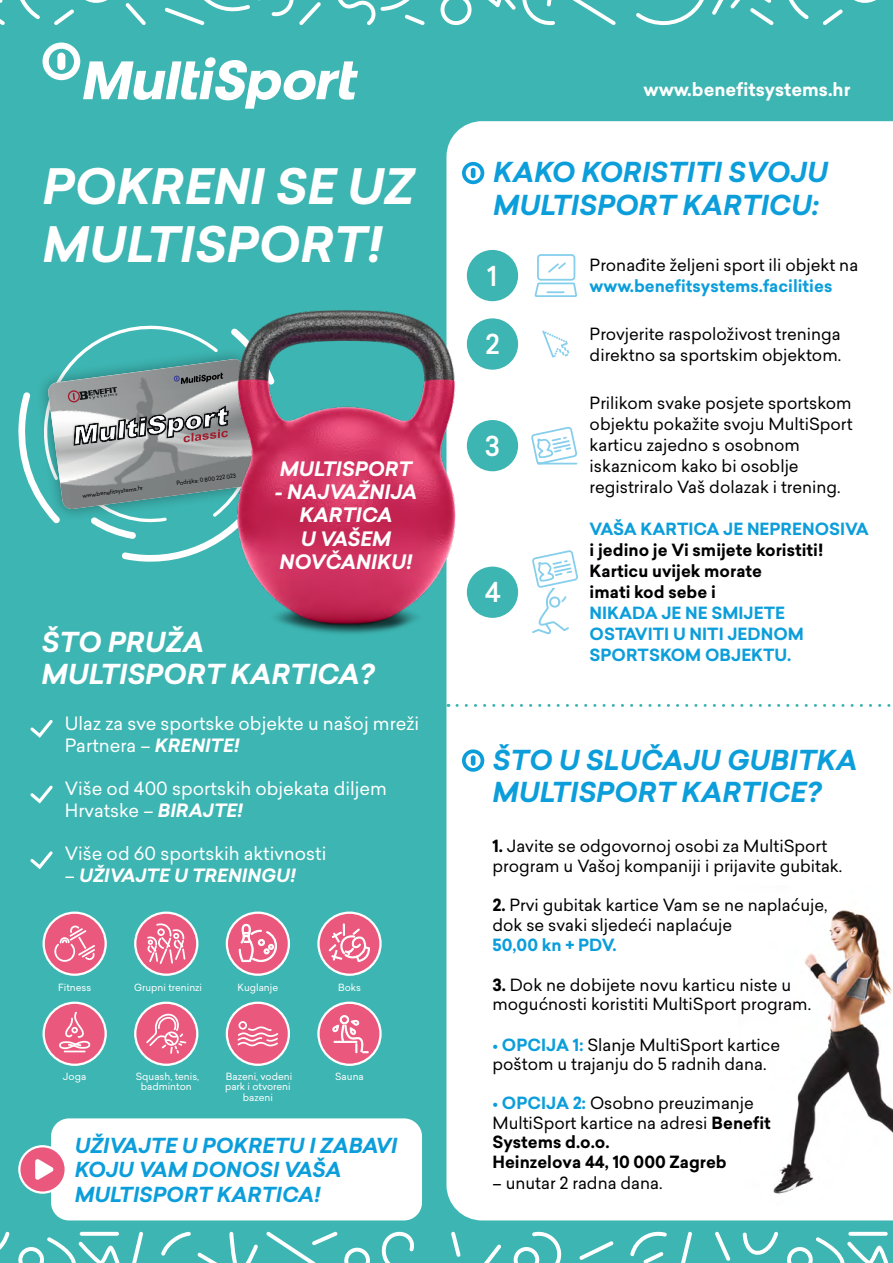
<style>
.page{position:relative;width:893px;height:1263px;background:#3db5b2}
.page>*{position:absolute;margin:0;border:0;box-sizing:border-box;transform-origin:0 0}
.t1{font:italic 700 47.85px/57.4px "Sailec";color:#fff}
.t2{font:italic 700 27px/32.4px "Sailec";color:#0c9eda}
.t3{font:italic 700 27px/32.4px "Sailec";color:#fff}
.t4{font:500 27px "Sailec";color:#fff}
.t5{font:italic 700 20.25px/24.6px "Sailec";color:#0c9eda}
.t6{font:italic 700 19.5px/23.4px "Sailec";color:#fff;text-align:center}
.t7{font:18px/21.6px "Sailec";color:#fff}
.t8{font:700 18px "Sailec";color:#fff}
.t9{font:italic 700 18px "Sailec";color:#fff}
.t10{font:16.5px/21px "Sailec";color:#000}
.t11{font:700 16.5px/19.6px "Sailec";color:#000}
.t12{font:700 16.5px/21px "Sailec";color:#0c9eda}
.t13{font:9.75px/10.5px "Sailec";color:#fff;text-align:center}
.t14{font:5.55px "Sailec";color:#000}
.s1{font-weight:700;font-style:italic}
.s2{font-weight:400;font-style:normal}
.s3{font-weight:700}
.s4{font-weight:700;color:#0c9eda}
.s5{color:#0c9eda}
.s6{font-weight:400}
</style>
<div class="page">
<div style="left:446px;top:121px;width:447px;height:1099px;background:#fff"></div>
<svg style="left:451px;top:1232px;width:438px;height:31px"></svg>
<svg style="left:0;top:1232px;width:414px;height:31px"></svg>
<svg style="left:440px;top:0;width:436px;height:26px"></svg>
<svg style="left:0;top:0;width:425px;height:25px"></svg>
<img style="left:739px;top:885px;width:154px;height:326px">
<svg style="left:457px;top:704px;width:436px;height:3px"></svg>
<div style="left:51px;top:1118px;width:371px;height:102px;background:#fff;border-radius:18px"></div>
<svg style="left:43px;top:43px;width:315px;height:66px"></svg>
<svg style="left:18px;top:325px;width:130px;height:237px"></svg>
<svg style="left:462px;top:162px;width:22px;height:22px"></svg>
<svg style="left:462px;top:749px;width:22px;height:23px"></svg>
<svg style="left:30px;top:720px;width:23px;height:18px"></svg>
<svg style="left:30px;top:785px;width:23px;height:19px"></svg>
<svg style="left:30px;top:851px;width:23px;height:19px"></svg>
<img style="left:148px;top:282px;width:344px;height:385px">
<svg style="left:534px;top:253px;width:44px;height:45px;background:#e2f3fa"></svg>
<svg style="left:531px;top:422px;width:47px;height:43px;background:#dff2fa"></svg>
<svg style="left:530px;top:546px;width:48px;height:89px;background:#eaf6fb"></svg>
<div style="left:465px;top:249px;width:54px;height:54px;background:#3db5b2;border-radius:50%"></div>
<div style="left:464px;top:247px;width:57px;height:57px;border:3px solid #fff;border-radius:50%"></div>
<div style="left:465px;top:317px;width:54px;height:54px;background:#3db5b2;border-radius:50%"></div>
<div style="left:464px;top:316px;width:57px;height:56px;border:3px solid #fff;border-radius:50%"></div>
<div style="left:465px;top:419px;width:54px;height:54px;background:#3db5b2;border-radius:50%"></div>
<div style="left:464px;top:417px;width:57px;height:57px;border:3px solid #fff;border-radius:50%"></div>
<div style="left:465px;top:565px;width:54px;height:54px;background:#3db5b2;border-radius:50%"></div>
<div style="left:464px;top:564px;width:57px;height:57px;border:3px solid #fff;border-radius:50%"></div>
<svg style="left:542px;top:330px;width:27px;height:28px"></svg>
<svg style="left:135px;top:913px;width:62px;height:62px"></svg>
<div style="left:134px;top:911px;width:64px;height:65px;border:2px solid #fff;border-radius:50%"></div>
<svg style="left:147px;top:922px;width:38px;height:42px;background:#ef85a0"></svg>
<div style="left:44px;top:1003px;width:62px;height:62px;background:#ea587d;border-radius:50%"></div>
<div style="left:43px;top:1001px;width:64px;height:65px;border:2px solid #fff;border-radius:50%"></div>
<hr style="left:64px;top:1050px;width:22px;height:2px;background:#fff">
<svg style="left:59px;top:1012px;width:31px;height:37px"></svg>
<div style="left:227px;top:1003px;width:62px;height:62px;background:#ea587d;border-radius:50%"></div>
<div style="left:226px;top:1001px;width:64px;height:65px;border:2px solid #fff;border-radius:50%"></div>
<svg style="left:237px;top:1021px;width:41px;height:26px"></svg>
<svg style="left:135px;top:1003px;width:62px;height:62px"></svg>
<div style="left:134px;top:1001px;width:64px;height:65px;border:2px solid #fff;border-radius:50%"></div>
<svg style="left:146px;top:1011px;width:40px;height:43px;background:#ee7997"></svg>
<svg style="left:44px;top:913px;width:62px;height:62px"></svg>
<div style="left:43px;top:911px;width:64px;height:65px;border:2px solid #fff;border-radius:50%"></div>
<svg style="left:53px;top:925px;width:42px;height:37px;background:#ee7896"></svg>
<div style="left:227px;top:913px;width:62px;height:62px;background:#ea587d;border-radius:50%"></div>
<div style="left:226px;top:911px;width:64px;height:65px;border:2px solid #fff;border-radius:50%"></div>
<svg style="left:239px;top:924px;width:38px;height:38px"></svg>
<svg style="left:318px;top:913px;width:62px;height:62px"></svg>
<div style="left:317px;top:911px;width:65px;height:65px;border:2px solid #fff;border-radius:50%"></div>
<svg style="left:328px;top:911px;width:42px;height:53px;background:#e4839d"></svg>
<svg style="left:318px;top:1003px;width:62px;height:62px"></svg>
<div style="left:317px;top:1001px;width:65px;height:65px;border:2px solid #fff;border-radius:50%"></div>
<svg style="left:332px;top:1015px;width:36px;height:42px"></svg>
<div style="left:334px;top:1041px;width:23px;height:2px;border:1px solid #fff"></div>
<div style="left:19px;top:1146px;width:47px;height:46px;background:#ea587d;border-radius:50%"></div>
<div style="left:18px;top:1145px;width:49px;height:49px;border:2px solid #fff;border-radius:50%"></div>
<svg style="left:35px;top:1159px;width:19px;height:21px"></svg>
<h1 class="t1" style="left:43px;top:159px;width:373px">POKRENI SE UZ<br>MULTISPORT!</h1>
<p class="t14" style="left:82px;top:492px;width:62px;rotate:-7deg">www.benefitsystems.hr</p>
<p class="t14" style="left:176px;top:479px;width:62px;rotate:-7deg">Podrška: 0 800 222 023</p>
<p class="t6" style="left:280px;top:457px;width:134px">MULTISPORT</p>
<p class="t6" style="left:275px;top:480px;width:144px">- NAJVAŽNIJA<br>KARTICA<br>U VAŠEM<br>NOVČANIKU!</p>
<h2 class="t3" style="left:42px;top:626px;width:334px">ŠTO PRUŽA<br>MULTISPORT KARTICA?</h2>
<p class="t7" style="left:65px;top:713px;width:356px">Ulaz za sve sportske objekte u našoj mreži<br>Partnera – <span class="s1">KRENITE!</span></p>
<p class="t7" style="left:65px;top:777px;width:324px">Više od 400 sportskih objekata diljem<br>Hrvatske – <span class="s1">BIRAJTE!</span></p>
<p class="t7" style="left:65px;top:842px;width:263px">Više od 60 sportskih aktivnosti</p>
<p class="t9" style="left:65px;top:862px;width:233px"><span class="s2">–</span> UŽIVAJTE U TRENINGU!</p>
<p class="t13" style="left:58px;top:982px;width:35px">Fitness</p>
<p class="t13" style="left:134px;top:982px;width:70px">Grupni treninzi</p>
<p class="t13" style="left:238px;top:982px;width:42px">Kuglanje</p>
<p class="t13" style="left:338px;top:982px;width:24px">Boks</p>
<p class="t13" style="left:63px;top:1071px;width:25px">Joga</p>
<p class="t13" style="left:136px;top:1071px;width:65px">Squash, tenis, badminton</p>
<p class="t13" style="left:225px;top:1071px;width:69px">Bazeni, vodeni park i otvoreni bazeni</p>
<p class="t13" style="left:335px;top:1071px;width:30px">Sauna</p>
<p class="t5" style="left:75px;top:1133px;width:324px">UŽIVAJTE U POKRETU I ZABAVI<br>KOJU VAM DONOSI VAŠA<br>MULTISPORT KARTICA!</p>
<p class="t8" style="left:643px;top:76px;width:208px">www.benefitsystems.hr</p>
<h2 class="t2" style="left:493px;top:156px;width:336px">KAKO KORISTITI SVOJU<br>MULTISPORT KARTICU:</h2>
<h2 class="t4" style="left:487px;top:257px;width:12px">1</h2>
<h2 class="t4" style="left:485px;top:325px;width:16px">2</h2>
<h2 class="t4" style="left:485px;top:427px;width:17px">3</h2>
<h2 class="t4" style="left:485px;top:573px;width:18px">4</h2>
<p class="t10" style="left:590px;top:255px;width:270px">Pronađite željeni sport ili objekt na</p>
<p class="t12" style="left:590px;top:276px;width:244px">www.benefitsystems.facilities</p>
<p class="t10" style="left:590px;top:324px;width:253px">Provjerite raspoloživost treninga direktno sa sportskim objektom.</p>
<p class="t10" style="left:590px;top:393px;width:265px">Prilikom svake posjete sportskom objektu pokažite svoju MultiSport karticu zajedno s osobnom iskaznicom kako bi osoblje registriralo Vaš dolazak i trening.</p>
<p class="t12" style="left:590px;top:519px;width:281px">VAŠA KARTICA JE NEPRENOSIVA</p>
<p class="t11" style="left:590px;top:540px;width:235px;line-height:21px">i jedino je Vi smijete koristiti!<br>Karticu uvijek morate<br>imati kod sebe i</p>
<p class="t12" style="left:590px;top:603px;width:216px">NIKADA JE NE SMIJETE<br>OSTAVITI U NITI JEDNOM<br>SPORTSKOM OBJEKTU.</p>
<h2 class="t2" style="left:492px;top:744px;width:366px">ŠTO U SLUČAJU GUBITKA<br>MULTISPORT KARTICE?</h2>
<p class="t10" style="left:492px;top:836px;width:351px;line-height:19.8px"><span class="s3">1.</span> Javite se odgovornoj osobi za MultiSport program u Vašoj kompaniji i prijavite gubitak.</p>
<p class="t10" style="left:492px;top:895px;width:336px;line-height:19.8px"><span class="s3">2.</span> Prvi gubitak kartice Vam se ne naplaćuje, dok se svaki sljedeći naplaćuje</p>
<p class="t12" style="left:492px;top:934px;width:126px">50,00 kn + PDV.</p>
<p class="t10" style="left:492px;top:974px;width:320px;line-height:19.8px"><span class="s3">3.</span> Dok ne dobijete novu karticu niste u mogućnosti koristiti MultiSport program.</p>
<p class="t10" style="left:492px;top:1035px;width:289px;line-height:19.2px"><span class="s4">• OPCIJA 1:</span> Slanje MultiSport kartice poštom u trajanju do 5 radnih dana.</p>
<p class="t11" style="left:492px;top:1094px;width:280px"><span class="s5">• OPCIJA 2:</span> <span class="s6">Osobno preuzimanje<br>MultiSport kartice na adresi</span> Benefit<br>Systems d.o.o.<br>Heinzelova 44, 10 000 Zagreb</p>
<p class="t10" style="left:492px;top:1172px;width:172px">– unutar 2 radna dana.</p>
</div>
